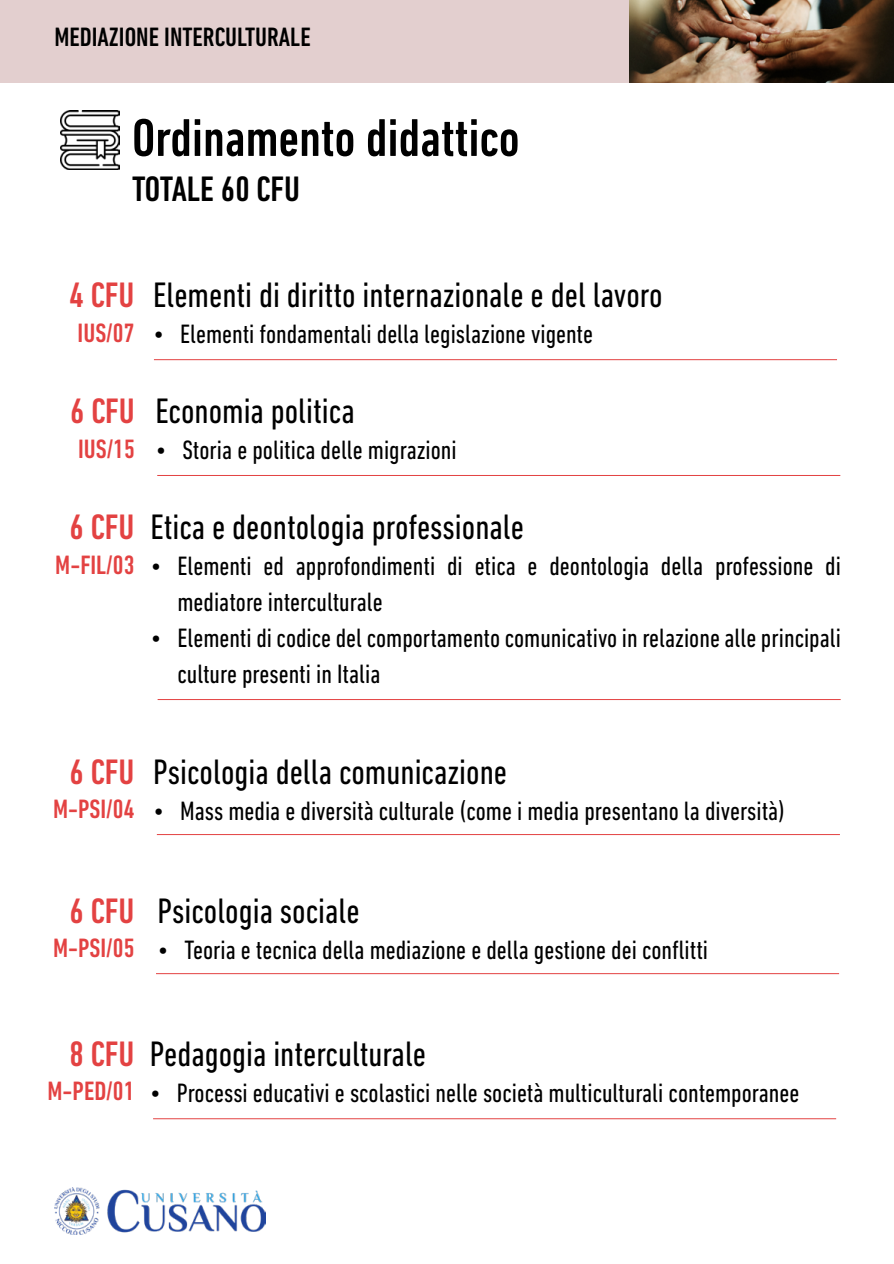
<style>
.page{position:relative;width:894px;height:1264px;background:#fff}
.page>*{position:absolute;margin:0;border:0;box-sizing:border-box;transform-origin:0 0}
.t1{font:500 condensed 54px "DIN Next LT Pro";color:#000}
.t2{font:condensed 36px "DIN Next LT Pro";color:#000}
.t3{font:500 condensed 36px "DIN Next LT Pro";color:#e34242}
.t4{font:500 condensed 36px "DIN Next LT Pro";color:#000}
.t5{font:condensed 27px/36px "DIN Next LT Pro";color:#000}
.t6{font:500 condensed 27px "DIN Next LT Pro";color:#e34242}
.t7{font:500 condensed 27px "DIN Next LT Pro";color:#000}
.s1{font-weight:500;color:#e34242}
</style>
<div class="page">
<img style="left:54px;top:1187px;width:211px;height:47px">
<div style="left:0;top:0;width:893px;height:83px;background:#e3cfcf"></div>
<img style="left:60px;top:111px;width:59px;height:58px">
<hr style="left:154px;top:359px;width:682px;height:1px;background:#e34242">
<hr style="left:157px;top:475px;width:683px;height:1px;background:#e34242">
<hr style="left:158px;top:699px;width:682px;height:1px;background:#e34242">
<hr style="left:157px;top:834px;width:682px;height:1px;background:#e34242">
<hr style="left:153px;top:1118px;width:683px;height:1px;background:#e34242">
<hr style="left:156px;top:973px;width:682px;height:1px;background:#e34242">
<img style="left:630px;top:0;width:263px;height:83px">
<p class="t7" style="left:54px;top:22px;width:258px">MEDIAZIONE INTERCULTURALE</p>
<h1 class="t1" style="left:132px;top:107px;width:389px">Ordinamento didattico</h1>
<h2 class="t4" style="left:132px;top:168px;width:169px">TOTALE 60 CFU</h2>
<h2 class="t3" style="left:70px;top:275px;width:66px">4 CFU</h2>
<p class="t6" style="left:78px;top:317px;width:58px">IUS/07</p>
<h2 class="t3" style="left:70px;top:391px;width:66px">6 CFU</h2>
<p class="t6" style="left:78px;top:433px;width:58px">IUS/15</p>
<h2 class="t2" style="left:153px;top:275px;width:510px">Elementi di diritto internazionale e del lavoro</h2>
<p class="t5" style="left:153px;top:316px;width:441px">• Elementi fondamentali della legislazione vigente</p>
<h2 class="t2" style="left:155px;top:391px;width:201px">Economia politica</h2>
<p class="t5" style="left:155px;top:432px;width:303px">• Storia e politica delle migrazioni</p>
<h2 class="t2" style="left:70px;top:507px;width:456px"><span class="s1">6 CFU</span> Etica e deontologia professionale</h2>
<p class="t5" style="left:177px;top:548px;width:665px;text-indent:-27px">• Elementi ed approfondimenti di etica e deontologia della professione di mediatore interculturale</p>
<p class="t5" style="left:177px;top:620px;width:665px;text-indent:-27px">• Elementi di codice del comportamento comunicativo in relazione alle principali culture presenti in Italia</p>
<p class="t6" style="left:55px;top:549px;width:81px">M-FIL/03</p>
<h2 class="t3" style="left:70px;top:751px;width:66px">6 CFU</h2>
<p class="t6" style="left:53px;top:793px;width:83px">M-PSI/04</p>
<h2 class="t2" style="left:153px;top:751px;width:355px">Psicologia della comunicazione</h2>
<p class="t5" style="left:153px;top:792px;width:633px">• Mass media e diversità culturale (come i media presentano la diversità)</p>
<h2 class="t3" style="left:70px;top:890px;width:66px">6 CFU</h2>
<p class="t6" style="left:53px;top:932px;width:83px">M-PSI/05</p>
<h2 class="t2" style="left:157px;top:890px;width:204px">Psicologia sociale</h2>
<p class="t5" style="left:157px;top:931px;width:552px">• Teoria e tecnica della mediazione e della gestione dei conflitti</p>
<h2 class="t2" style="left:70px;top:1033px;width:358px"><span class="s1">8 CFU</span> Pedagogia interculturale</h2>
<p class="t5" style="left:150px;top:1074px;width:651px">• Processi educativi e scolastici nelle società multiculturali contemporanee</p>
<p class="t6" style="left:48px;top:1075px;width:88px">M-PED/01</p>
</div>
